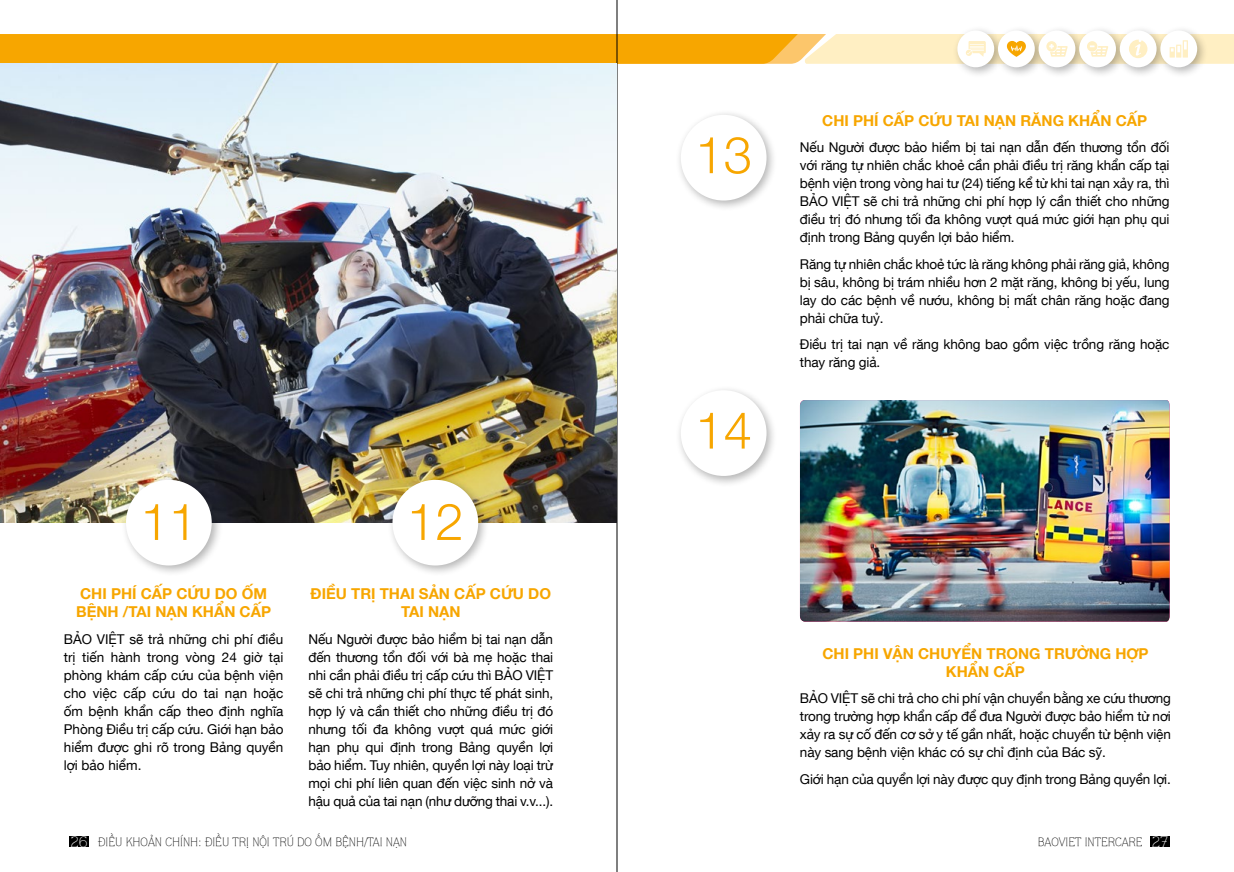
<style>
.page{position:relative;width:1234px;height:872px;background:#fff}
.page>*{position:absolute;margin:0;border:0;box-sizing:border-box;transform-origin:0 0}
.t1{font:300 51px "Helvetica Vn";color:#f7a600}
.t2{font:700 15px/18px "Helvetica Vn";color:#f7a600;text-align:center}
.t3{font:13.5px/18px "Helvetica Vn";letter-spacing:-.01em;color:#000;text-align:justify}
.t4{font:12px "UVN Huong Que";color:#000}
.s1{font-size:15px;color:#fff}
</style>
<div class="page">
<div style="left:70px;top:836px;width:19px;height:11px;background:#000"></div>
<div style="left:1150px;top:836px;width:19px;height:11px;background:#000"></div>
<div style="left:952px;top:26px;width:53px;height:53px;background:#000;opacity:.3"></div>
<div style="left:957px;top:30px;width:36px;height:37px;background:#fff;border-radius:50%"></div>
<div style="left:992px;top:26px;width:54px;height:53px;background:#000;opacity:.3"></div>
<div style="left:997px;top:30px;width:37px;height:37px;background:#fff;border-radius:50%"></div>
<div style="left:1033px;top:26px;width:53px;height:53px;background:#000;opacity:.3"></div>
<div style="left:1038px;top:30px;width:37px;height:37px;background:#fff;border-radius:50%"></div>
<div style="left:1073px;top:26px;width:54px;height:53px;background:#000;opacity:.3"></div>
<div style="left:1078px;top:30px;width:37px;height:37px;background:#fff;border-radius:50%"></div>
<div style="left:1114px;top:26px;width:53px;height:53px;background:#000;opacity:.3"></div>
<div style="left:1119px;top:30px;width:37px;height:37px;background:#fff;border-radius:50%"></div>
<div style="left:1155px;top:26px;width:53px;height:53px;background:#000;opacity:.3"></div>
<div style="left:1160px;top:30px;width:36px;height:37px;background:#fff;border-radius:50%"></div>
<hr style="left:616px;top:0;width:1px;height:872px;background:#000">
<svg style="left:0;top:34px;width:1233px;height:30px"></svg>
<div style="left:675px;top:109px;width:102px;height:103px;background:#000;opacity:.3"></div>
<div style="left:680px;top:115px;width:86px;height:85px;background:#fff;border-radius:50%"></div>
<div style="left:675px;top:384px;width:102px;height:103px;background:#000;opacity:.3"></div>
<div style="left:680px;top:390px;width:86px;height:86px;background:#fff;border-radius:50%"></div>
<img style="left:0;top:64px;width:616px;height:458px">
<div style="left:387px;top:474px;width:102px;height:103px;background:#000;opacity:.3"></div>
<div style="left:392px;top:480px;width:86px;height:85px;background:#fff;border-radius:50%"></div>
<div style="left:120px;top:474px;width:103px;height:103px;background:#000;opacity:.3"></div>
<div style="left:126px;top:480px;width:86px;height:85px;background:#fff;border-radius:50%"></div>
<img style="left:799px;top:400px;width:370px;height:221px">
<h1 class="t1" style="left:140px;top:485px;width:58px">11</h1>
<h1 class="t1" style="left:407px;top:485px;width:58px">12</h1>
<p class="t2" style="left:76px;top:583px;width:196px;text-align:left">CHI PHÍ CẤP CỨU DO ỐM<br>BỆNH /TAI NẠN KHẨN CẤP</p>
<p class="t3" style="left:64px;top:628px;width:221px">BẢO VIỆT sẽ trả những chi phí điều trị tiến hành trong vòng 24 giờ tại phòng khám cấp cứu của bệnh viện cho việc cấp cứu do tai nạn hoặc ốm bệnh khẩn cấp theo định nghĩa Phòng Điều trị cấp cứu. Giới hạn bảo hiểm được ghi rõ trong Bảng quyền lợi bảo hiểm.</p>
<p class="t2" style="left:310px;top:583px;width:242px">ĐIỀU TRỊ THAI SẢN CẤP CỨU DO<br>TAI NẠN</p>
<p class="t3" style="left:308px;top:628px;width:246px">Nếu Người được bảo hiểm bị tai nạn dẫn đến thương tổn đối với bà mẹ hoặc thai nhi cần phải điều trị cấp cứu thì BẢO VIỆT sẽ chi trả những chi phí thực tế phát sinh, hợp lý và cần thiết cho những điều trị đó nhưng tối đa không vượt quá mức giới hạn phụ qui định trong Bảng quyền lợi bảo hiểm. Tuy nhiên, quyền lợi này loại trừ mọi chi phí liên quan đến việc sinh nở và hậu quả của tai nạn (như dưỡng thai v.v...).</p>
<h1 class="t1" style="left:695px;top:118px;width:58px">13</h1>
<h1 class="t1" style="left:695px;top:394px;width:58px">14</h1>
<p class="t2" style="left:822px;top:110px;width:326px">CHI PHÍ CẤP CỨU TAI NẠN RĂNG KHẨN CẤP</p>
<p class="t3" style="left:799px;top:137px;width:371px">Nếu Người được bảo hiểm bị tai nạn dẫn đến thương tổn đối với răng tự nhiên chắc khoẻ cần phải điều trị răng khẩn cấp tại bệnh viện trong vòng hai tư (24) tiếng kể từ khi tai nạn xảy ra, thì BẢO VIỆT sẽ chi trả những chi phí hợp lý cần thiết cho những điều trị đó nhưng tối đa không vượt quá mức giới hạn phụ qui định trong Bảng quyền lợi bảo hiểm.</p>
<p class="t3" style="left:799px;top:254px;width:371px">Răng tự nhiên chắc khoẻ tức là răng không phải răng giả, không bị sâu, không bị trám nhiều hơn 2 mặt răng, không bị yếu, lung lay do các bệnh về nướu, không bị mất chân răng hoặc đang phải chữa tuỷ.</p>
<p class="t3" style="left:799px;top:334px;width:371px">Điều trị tai nạn về răng không bao gồm việc trồng răng hoặc thay răng giả.</p>
<p class="t2" style="left:822px;top:643px;width:327px">CHI PHI VẬN CHUYỂN TRONG TRƯỜNG HỢP<br>KHẨN CẤP</p>
<p class="t3" style="left:799px;top:688px;width:372px">BẢO VIỆT sẽ chi trả cho chi phí vận chuyển bằng xe cứu thương trong trường hợp khẩn cấp để đưa Người được bảo hiểm từ nơi xảy ra sự cố đến cơ sở y tế gần nhất, hoặc chuyển từ bệnh viện này sang bệnh viện khác có sự chỉ định của Bác sỹ.</p>
<p class="t3" style="left:799px;top:769px;width:372px">Giới hạn của quyển lợi này được quy định trong Bảng quyền lợi.</p>
<p class="t4" style="left:71px;top:833px;width:338px"><span class="s1">26</span> ĐIỀU KHOẢN CHÍNH: ĐIỀU TRỊ NỘI TRÚ DO ỐM BỆNH/TAI NẠN</p>
<p class="t4" style="left:1037px;top:833px;width:132px">BAOVIET INTERCARE <span class="s1">27</span></p>
</div>
